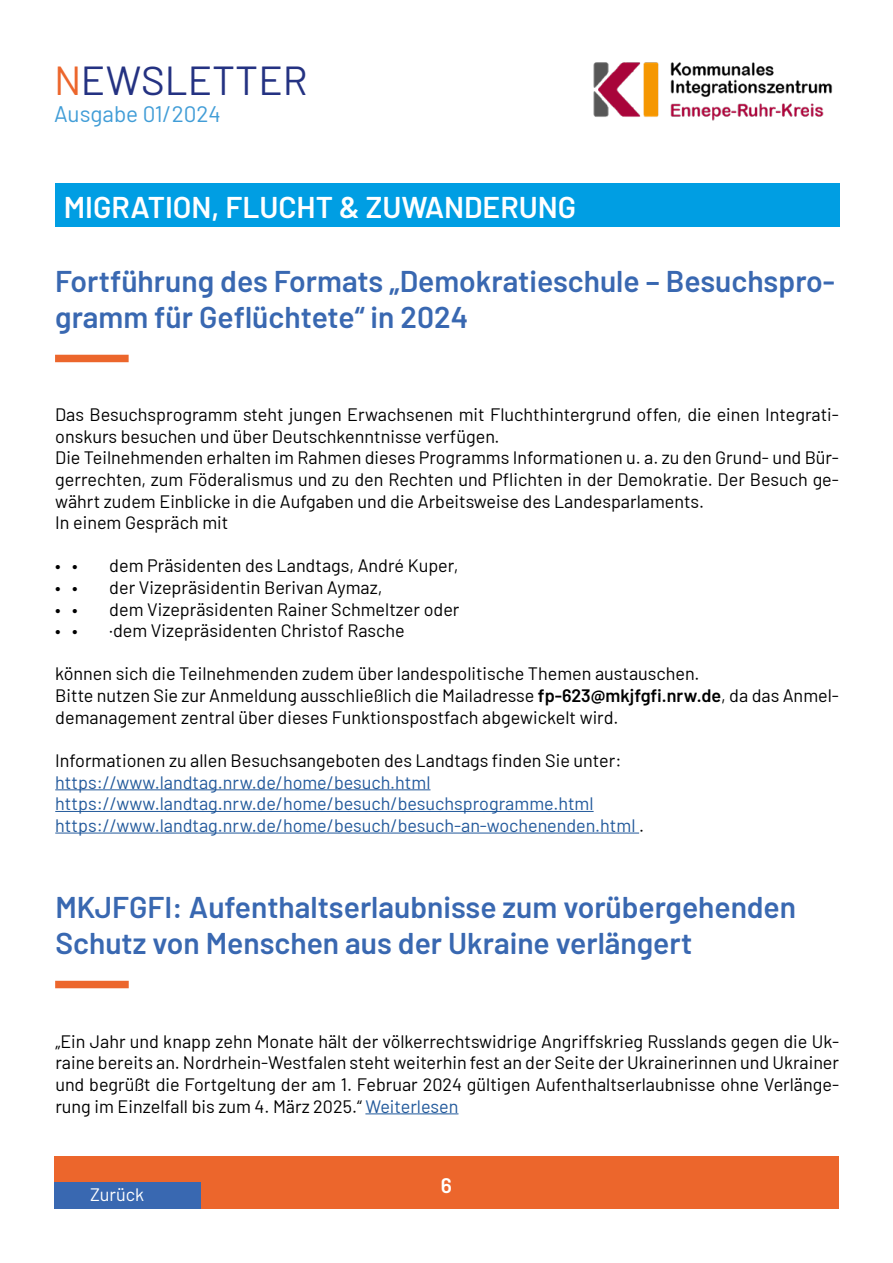
<style>
.page{position:relative;width:893px;height:1263px;background:#fff}
.page>*{position:absolute;margin:0;border:0;box-sizing:border-box;transform-origin:0 0}
.t1{font:40.5px "Barlow";color:#243282}
.t2{font:600 30px/36px "Barlow";color:#3968b1}
.t3{font:600 30px "Barlow";color:#fff}
.t4{font:22.5px "Barlow";color:#419dd7}
.t5{font:600 21px "Barlow";color:#fff}
.t6{font:18px/21.6px "Barlow";color:#000}
.t7{font:18px/21.6px "Barlow";color:#22599b}
.t8{font:18px "Barlow";color:#fff}
.s1{color:#ec662c}
.s2{font-weight:600}
.s3{color:#000}
.s4{color:#22599b}
</style>
<div class="page">
<div style="left:55px;top:184px;width:785px;height:43px;background:#009ee3"></div>
<img style="left:593px;top:62px;width:240px;height:59px">
<div style="left:54px;top:1157px;width:785px;height:52px;background:#ec662c"></div>
<hr style="left:365px;top:1113px;width:93px;height:1px;background:#22599b">
<hr style="left:55px;top:789px;width:375px;height:1px;background:#22599b">
<hr style="left:55px;top:811px;width:539px;height:1px;background:#22599b">
<hr style="left:55px;top:833px;width:584px;height:1px;background:#22599b">
<div style="left:55px;top:981px;width:74px;height:7px;background:#ec662c"></div>
<div style="left:55px;top:355px;width:74px;height:7px;background:#ec662c"></div>
<div style="left:54px;top:1183px;width:147px;height:26px;background:#3968b1"></div>
<h1 class="t1" style="left:54px;top:51px;width:255px"><span class="s1">N</span>EWSLETTER</h1>
<p class="t4" style="left:54px;top:97px;width:168px">Ausgabe 01/2024</p>
<h2 class="t3" style="left:64px;top:185px;width:514px">MIGRATION, FLUCHT &amp; ZUWANDERUNG</h2>
<h2 class="t2" style="left:55px;top:260px;width:781px">Fortführung des Formats „Demokratieschule – Besuchspro&shy;gramm für Geflüchtete“ in 2024</h2>
<p class="t6" style="left:55px;top:403px;width:785px">Das Besuchsprogramm steht jungen Erwachsenen mit Fluchthintergrund offen, die einen Integrati&shy;onskurs besuchen und über Deutschkenntnisse verfügen.<br>Die Teilnehmenden erhalten im Rahmen dieses Programms Informationen u. a. zu den Grund- und Bür&shy;gerrechten, zum Föderalismus und zu den Rechten und Pflichten in der Demokratie. Der Besuch ge&shy;währt zudem Einblicke in die Aufgaben und die Arbeitsweise des Landesparlaments.<br>In einem Gespräch mit</p>
<p class="t6" style="left:55px;top:554px;width:24px">• •</p>
<p class="t6" style="left:109px;top:554px;width:351px">dem Präsidenten des Landtags, André Kuper,</p>
<p class="t6" style="left:55px;top:575px;width:24px">• •</p>
<p class="t6" style="left:109px;top:575px;width:275px">der Vizepräsidentin Berivan Aymaz,</p>
<p class="t6" style="left:55px;top:597px;width:24px">• •</p>
<p class="t6" style="left:109px;top:597px;width:352px">dem Vizepräsidenten Rainer Schmeltzer oder</p>
<p class="t6" style="left:55px;top:619px;width:24px">• •</p>
<p class="t6" style="left:109px;top:619px;width:297px">·dem Vizepräsidenten Christof Rasche</p>
<p class="t6" style="left:55px;top:662px;width:785px">können sich die Teilnehmenden zudem über landespolitische Themen austauschen.<br>Bitte nutzen Sie zur Anmeldung ausschließlich die Mailadresse <span class="s2">fp-623@mkjfgfi.nrw.de</span>, da das Anmel&shy;demanagement zentral über dieses Funktionspostfach abgewickelt wird.</p>
<p class="t6" style="left:55px;top:748px;width:568px">Informationen zu allen Besuchsangeboten des Landtags finden Sie unter:</p>
<p class="t7" style="left:55px;top:770px;width:590px">https://www.landtag.nrw.de/home/besuch.html https://www.landtag.nrw.de/home/besuch/besuchsprogramme.html https://www.landtag.nrw.de/home/besuch/besuch-an-wochenenden.html <span class="s3">.</span></p>
<h2 class="t2" style="left:55px;top:887px;width:742px">MKJFGFI: Aufenthaltserlaubnisse zum vorübergehenden<br>Schutz von Menschen aus der Ukraine verlängert</h2>
<p class="t6" style="left:55px;top:1029px;width:785px;text-align:justify">„Ein Jahr und knapp zehn Monate hält der völkerrechtswidrige Angriffskrieg Russlands gegen die Uk&shy;raine bereits an. Nordrhein-Westfalen steht weiterhin fest an der Seite der Ukrainerinnen und Ukrainer und begrüßt die Fortgeltung der am 1. Februar 2024 gültigen Aufenthaltserlaubnisse ohne Verlänge&shy;rung im Einzelfall bis zum 4. März 2025.“ <span class="s4">Weiterlesen</span></p>
<p class="t8" style="left:90px;top:1181px;width:56px">Zurück</p>
<p class="t5" style="left:441px;top:1170px;width:13px">6</p>
</div>
